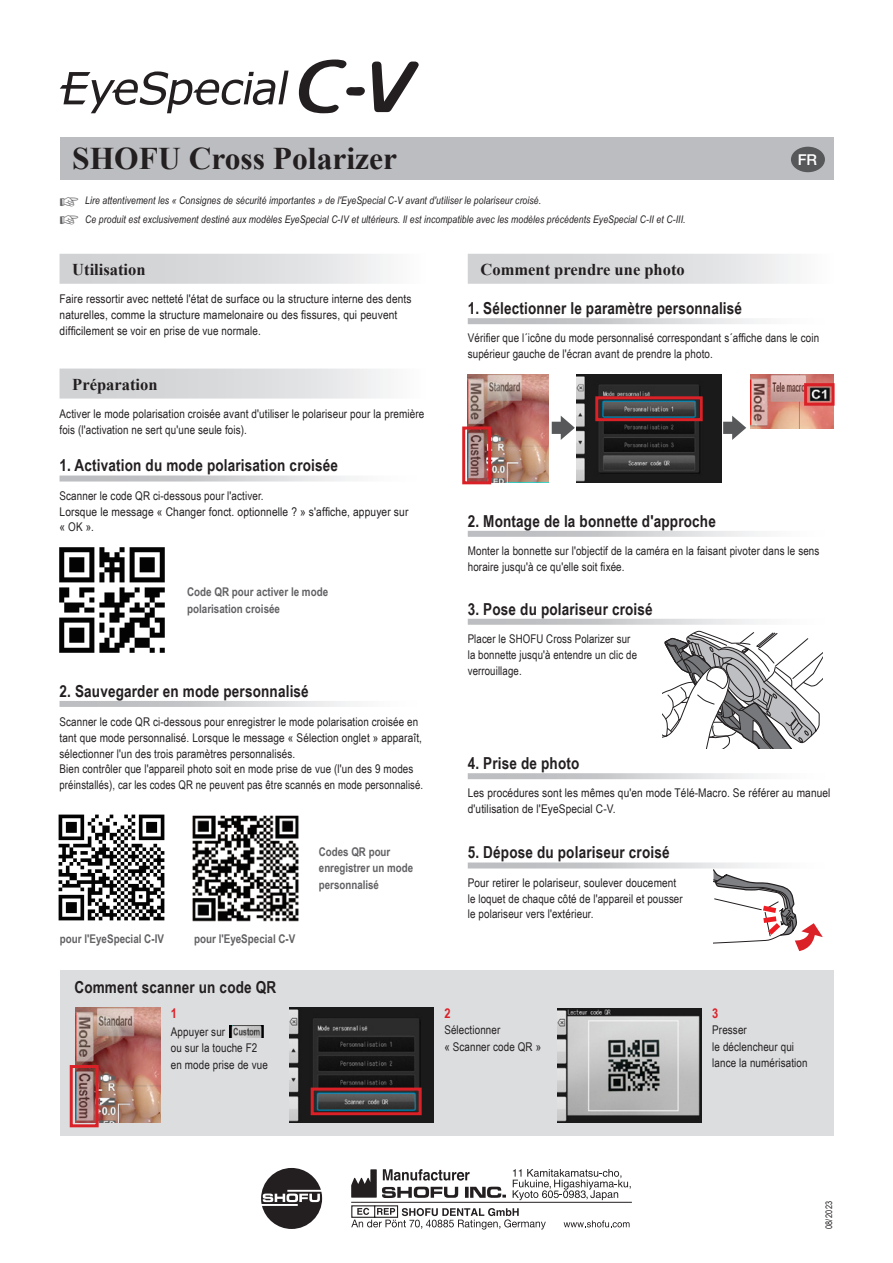
<style>
.page{position:relative;width:893px;height:1263px;background:#fff}
.page>*{position:absolute;margin:0;border:0;box-sizing:border-box;transform-origin:0 0}
.t1{font:700 31.5px "Times New Roman";color:#231f20}
.t2{font:700 16.5px "Arial Narrow";letter-spacing:.01em;color:#231f20}
.t3{font:700 16.5px "Times New Roman";color:#231f20}
.t4{font:500 15px "Helvetica Neue LT Pro";color:#fff}
.t5{font:700 13.5px "Arial Narrow";color:#da2128}
.t6{font:12px/15.8px "Arial Narrow";letter-spacing:.01em;color:#231f20}
.t7{font:700 12px/16.5px "Arial Narrow";color:#636366}
.t8{font:italic 10.5px/18.5px "Arial Narrow";letter-spacing:.01em;color:#231f20}
.t9{font:9px "Arial Narrow";letter-spacing:.01em;color:#231f20}
.s1{color:#636366}
</style>
<div class="page">
<div style="left:60px;top:969px;width:773px;height:166px;background:#dcdddf"></div>
<img style="left:75px;top:1008px;width:85px;height:115px">
<div style="left:70px;top:1065px;width:29px;height:62px;border:3px solid #da2128"></div>
<img style="left:751px;top:374px;width:82px;height:54px">
<div style="left:804px;top:383px;width:31px;height:23px;border:3px solid #da2128"></div>
<img style="left:468px;top:374px;width:81px;height:108px">
<div style="left:462px;top:426px;width:29px;height:58px;border:3px solid #da2128"></div>
<svg style="left:552px;top:416px;width:23px;height:24px"></svg>
<svg style="left:723px;top:416px;width:23px;height:24px"></svg>
<svg style="left:261px;top:1168px;width:61px;height:61px"></svg>
<hr style="left:351px;top:1202px;width:281px;height:1px;background:#231f20">
<svg style="left:351px;top:1169px;width:280px;height:60px"></svg>
<svg style="left:299px;top:60px;width:66px;height:53px"></svg>
<svg style="left:372px;top:61px;width:47px;height:51px"></svg>
<svg style="left:60px;top:71px;width:229px;height:42px"></svg>
<svg style="left:713px;top:870px;width:110px;height:81px"></svg>
<div style="left:60px;top:137px;width:773px;height:43px;background:#bcbdc0"></div>
<svg style="left:468px;top:318px;width:294px;height:6px;background:#d1d2d4"></svg>
<svg style="left:468px;top:773px;width:294px;height:6px;background:#d1d2d4"></svg>
<svg style="left:468px;top:862px;width:294px;height:6px;background:#d4d5d7"></svg>
<div style="left:468px;top:254px;width:365px;height:30px;background:linear-gradient(to right,#cacbcd,#f5f5f6)"></div>
<img style="left:229px;top:1026px;width:34px;height:11px">
<img style="left:59px;top:547px;width:106px;height:106px">
<img style="left:577px;top:374px;width:144px;height:108px">
<div style="left:595px;top:396px;width:108px;height:25px;border:3px solid #da2128"></div>
<img style="left:289px;top:1007px;width:145px;height:115px">
<div style="left:311px;top:1087px;width:111px;height:28px;border:3px solid #da2128"></div>
<img style="left:557px;top:1008px;width:145px;height:115px">
<div style="left:60px;top:254px;width:365px;height:30px;background:linear-gradient(to right,#cacbcd,#f5f5f6)"></div>
<div style="left:60px;top:369px;width:365px;height:30px;background:linear-gradient(to right,#cacbcd,#f5f5f6)"></div>
<svg style="left:60px;top:475px;width:294px;height:6px;background:#d4d5d7"></svg>
<svg style="left:60px;top:701px;width:294px;height:6px;background:#d0d1d3"></svg>
<svg style="left:468px;top:619px;width:294px;height:6px;background:#d2d3d5"></svg>
<svg style="left:468px;top:531px;width:294px;height:6px;background:#d1d2d4"></svg>
<svg style="left:663px;top:631px;width:160px;height:118px"></svg>
<div style="left:791px;top:147px;width:34px;height:25px;background:#57585a;border-radius:50%"></div>
<img style="left:58px;top:814px;width:107px;height:107px">
<img style="left:192px;top:815px;width:107px;height:107px">
<h1 class="t1" style="left:72px;top:137px;width:326px">SHOFU Cross Polarizer</h1>
<p class="t4" style="left:798px;top:150px;width:21px">FR</p>
<p class="t8" style="left:60px;top:191px;width:628px"><span class="s1">☞</span> Lire attentivement les « Consignes de sécurité importantes » de l'EyeSpecial C-V avant d'utiliser le polariseur croisé.<br><span class="s1">☞</span> Ce produit est exclusivement destiné aux modèles EyeSpecial C-IV et ultérieurs. Il est incompatible avec les modèles précédents EyeSpecial C-II et C-III.</p>
<h2 class="t3" style="left:72px;top:258px;width:75px">Utilisation</h2>
<p class="t6" style="left:60px;top:291px;width:353px">Faire ressortir avec netteté l'état de surface ou la structure interne des dents naturelles, comme la structure mamelonaire ou des fissures, qui peuvent difficilement se voir en prise de vue normale.</p>
<h2 class="t3" style="left:480px;top:258px;width:206px">Comment prendre une photo</h2>
<h2 class="t2" style="left:468px;top:296px;width:276px">1. Sélectionner le paramètre personnalisé</h2>
<p class="t6" style="left:468px;top:330px;width:353px">Vérifier que l´icône du mode personnalisé correspondant s´affiche dans le coin supérieur gauche de l'écran avant de prendre la photo.</p>
<h2 class="t3" style="left:72px;top:373px;width:87px">Préparation</h2>
<p class="t6" style="left:60px;top:406px;width:366px">Activer le mode polarisation croisée avant d'utiliser le polariseur pour la première fois (l'activation ne sert qu'une seule fois).</p>
<h2 class="t2" style="left:60px;top:453px;width:280px">1. Activation du mode polarisation croisée</h2>
<p class="t6" style="left:60px;top:487px;width:350px">Scanner le code QR ci-dessous pour l'activer.<br>Lorsque le message « Changer fonct. optionnelle ? » s'affiche, appuyer sur « OK ».</p>
<p class="t7" style="left:187px;top:583px;width:143px">Code QR pour activer le mode polarisation croisée</p>
<h2 class="t2" style="left:60px;top:678px;width:251px">2. Sauvegarder en mode personnalisé</h2>
<p class="t6" style="left:60px;top:713px;width:365px">Scanner le code QR ci-dessous pour enregistrer le mode polarisation croisée en tant que mode personnalisé. Lorsque le message « Sélection onglet » apparaît, sélectionner l'un des trois paramètres personnalisés.<br>Bien contrôler que l'appareil photo soit en mode prise de vue (l'un des 9 modes préinstallés), car les codes QR ne peuvent pas être scannés en mode personnalisé.</p>
<p class="t7" style="left:60px;top:930px;width:106px">pour l'EyeSpecial C-IV</p>
<p class="t7" style="left:194px;top:930px;width:103px">pour l'EyeSpecial C-V</p>
<h2 class="t2" style="left:74px;top:975px;width:203px">Comment scanner un code QR</h2>
<p class="t5" style="left:171px;top:1003px;width:8px">1</p>
<p class="t6" style="left:171px;top:1023px;width:98px;line-height:16.5px">Appuyer sur<br>ou sur la touche F2 en mode prise de vue</p>
<p class="t7" style="left:319px;top:843px;width:96px">Codes QR pour enregistrer un mode personnalisé</p>
<h2 class="t2" style="left:468px;top:508px;width:250px">2. Montage de la bonnette d'approche</h2>
<p class="t6" style="left:468px;top:542px;width:353px">Monter la bonnette sur l'objectif de la caméra en la faisant pivoter dans le sens horaire jusqu'à ce qu'elle soit fixée.</p>
<h2 class="t2" style="left:468px;top:596px;width:186px">3. Pose du polariseur croisé</h2>
<p class="t6" style="left:468px;top:630px;width:171px">Placer le SHOFU Cross Polarizer sur la bonnette jusqu'à entendre un clic de verrouillage.</p>
<h2 class="t2" style="left:468px;top:751px;width:113px">4. Prise de photo</h2>
<p class="t6" style="left:468px;top:785px;width:364px">Les procédures sont les mêmes qu'en mode Télé-Macro. Se référer au manuel d'utilisation de l'EyeSpecial C-V.</p>
<h2 class="t2" style="left:468px;top:840px;width:203px">5. Dépose du polariseur croisé</h2>
<p class="t6" style="left:468px;top:874px;width:216px">Pour retirer le polariseur, soulever doucement le loquet de chaque côté de l'appareil et pousser le polariseur vers l'extérieur.</p>
<p class="t5" style="left:444px;top:1003px;width:8px">2</p>
<p class="t6" style="left:444px;top:1021px;width:98px;line-height:16.5px">Sélectionner<br>« Scanner code QR »</p>
<p class="t5" style="left:712px;top:1003px;width:8px">3</p>
<p class="t6" style="left:712px;top:1021px;width:97px;line-height:16.5px">Presser<br>le déclencheur qui lance la numérisation</p>
<p class="t9" style="left:822px;top:1229px;width:29px;rotate:-90deg">08/2023</p>
</div>
